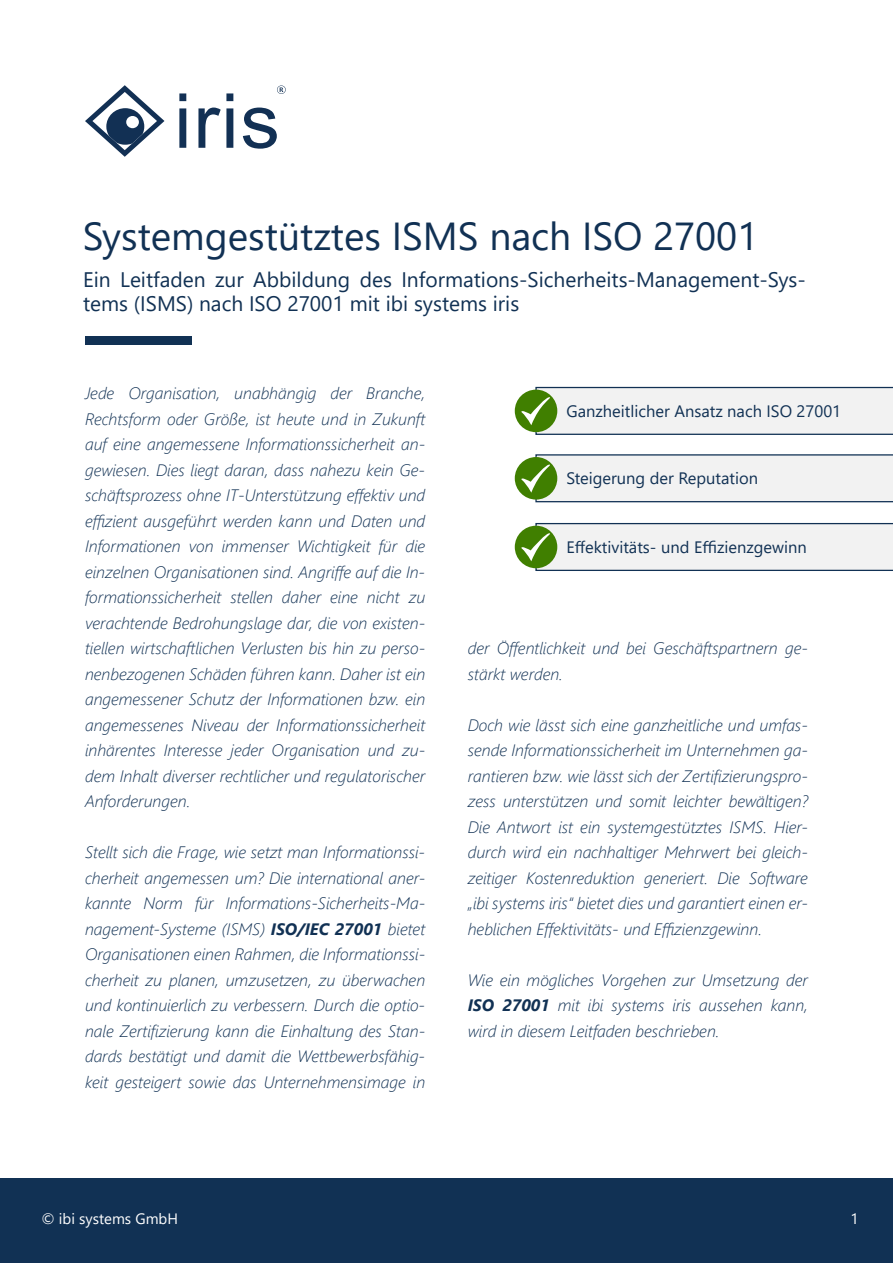
<style>
.page{position:relative;width:893px;height:1263px;background:#fff}
.page>*{position:absolute;margin:0;border:0;box-sizing:border-box;transform-origin:0 0}
.t1{font:39px "Segoe UI";color:#113154}
.t2{font:21px "Segoe UI";color:#113154}
.t3{font:italic 300 16.5px "Segoe UI";color:#113154}
.t4{font:16.5px "Segoe UI";color:#113154}
.t5{font:italic 700 16.5px "Segoe UI";color:#113154}
.t6{font:15px "Segoe UI";color:#fff}
.s1{font-weight:700}
</style>
<div class="page">
<div style="left:0;top:1178px;width:893px;height:85px;background:#113154"></div>
<svg style="left:85px;top:85px;width:79px;height:72px"></svg>
<svg style="left:277px;top:85px;width:9px;height:9px"></svg>
<svg style="left:179px;top:93px;width:7px;height:55px"></svg>
<svg style="left:198px;top:93px;width:35px;height:55px"></svg>
<svg style="left:243px;top:108px;width:34px;height:41px"></svg>
<div style="left:85px;top:336px;width:106px;height:8px;background:#113154"></div>
<div style="left:515px;top:390px;width:42px;height:42px;background:#407f00;border-radius:50%"></div>
<svg style="left:521px;top:387px;width:372px;height:48px"></svg>
<div style="left:515px;top:457px;width:42px;height:43px;background:#407f00;border-radius:50%"></div>
<svg style="left:521px;top:454px;width:372px;height:48px"></svg>
<div style="left:515px;top:526px;width:42px;height:42px;background:#407f00;border-radius:50%"></div>
<svg style="left:521px;top:523px;width:372px;height:48px"></svg>
<p class="t1" style="left:83px;top:221px;width:677px">Systemgestütztes ISMS nach ISO 27001</p>
<p class="t2" style="left:83px;top:272px;width:724px">Ein Leitfaden zur Abbildung des Informations-Sicherheits-Management-Sys-</p>
<p class="t2" style="left:83px;top:296px;width:438px">tems (ISMS) nach ISO 27001 mit ibi systems iris</p>
<p class="t3" style="left:85px;top:387px;width:342px">Jede Organisation, unabhängig der Branche,</p>
<p class="t3" style="left:85px;top:413px;width:342px">Rechtsform oder Größe, ist heute und in Zukunft</p>
<p class="t3" style="left:85px;top:438px;width:342px">auf eine angemessene Informationssicherheit an-</p>
<p class="t3" style="left:85px;top:464px;width:342px">gewiesen. Dies liegt daran, dass nahezu kein Ge-</p>
<p class="t3" style="left:85px;top:489px;width:342px">schäftsprozess ohne IT-Unterstützung effektiv und</p>
<p class="t3" style="left:85px;top:515px;width:342px">effizient ausgeführt werden kann und Daten und</p>
<p class="t3" style="left:85px;top:540px;width:342px">Informationen von immenser Wichtigkeit für die</p>
<p class="t3" style="left:85px;top:566px;width:342px">einzelnen Organisationen sind. Angriffe auf die In-</p>
<p class="t3" style="left:85px;top:591px;width:342px">formationssicherheit stellen daher eine nicht zu</p>
<p class="t3" style="left:85px;top:617px;width:342px">verachtende Bedrohungslage dar, die von existen-</p>
<p class="t3" style="left:85px;top:642px;width:342px">tiellen wirtschaftlichen Verlusten bis hin zu perso-</p>
<p class="t3" style="left:85px;top:668px;width:342px">nenbezogenen Schäden führen kann. Daher ist ein</p>
<p class="t3" style="left:85px;top:693px;width:342px">angemessener Schutz der Informationen bzw. ein</p>
<p class="t3" style="left:85px;top:719px;width:342px">angemessenes Niveau der Informationssicherheit</p>
<p class="t3" style="left:85px;top:744px;width:342px">inhärentes Interesse jeder Organisation und zu-</p>
<p class="t3" style="left:85px;top:770px;width:342px">dem Inhalt diverser rechtlicher und regulatorischer</p>
<p class="t3" style="left:85px;top:795px;width:107px">Anforderungen.</p>
<p class="t3" style="left:85px;top:846px;width:342px">Stellt sich die Frage, wie setzt man Informationssi-</p>
<p class="t3" style="left:85px;top:872px;width:342px">cherheit angemessen um? Die international aner-</p>
<p class="t3" style="left:85px;top:897px;width:342px">kannte Norm für Informations-Sicherheits-Ma-</p>
<p class="t3" style="left:85px;top:923px;width:342px">nagement-Systeme (ISMS) <span class="s1">ISO/IEC 27001</span> bietet</p>
<p class="t3" style="left:85px;top:948px;width:342px">Organisationen einen Rahmen, die Informationssi-</p>
<p class="t3" style="left:85px;top:974px;width:342px">cherheit zu planen, umzusetzen, zu überwachen</p>
<p class="t3" style="left:85px;top:999px;width:342px">und kontinuierlich zu verbessern. Durch die optio-</p>
<p class="t3" style="left:85px;top:1025px;width:342px">nale Zertifizierung kann die Einhaltung des Stan-</p>
<p class="t3" style="left:85px;top:1050px;width:342px">dards bestätigt und damit die Wettbewerbsfähig-</p>
<p class="t3" style="left:85px;top:1076px;width:342px">keit gesteigert sowie das Unternehmensimage in</p>
<p class="t4" style="left:566px;top:405px;width:276px">Ganzheitlicher Ansatz nach ISO 27001</p>
<p class="t4" style="left:566px;top:472px;width:193px">Steigerung der Reputation</p>
<p class="t4" style="left:566px;top:541px;width:242px">Effektivitäts- und Effizienzgewinn</p>
<p class="t3" style="left:468px;top:642px;width:342px">der Öffentlichkeit und bei Geschäftspartnern ge-</p>
<p class="t3" style="left:468px;top:668px;width:97px">stärkt werden.</p>
<p class="t3" style="left:468px;top:719px;width:342px">Doch wie lässt sich eine ganzheitliche und umfas-</p>
<p class="t3" style="left:468px;top:744px;width:342px">sende Informationssicherheit im Unternehmen ga-</p>
<p class="t3" style="left:468px;top:770px;width:342px">rantieren bzw. wie lässt sich der Zertifizierungspro-</p>
<p class="t3" style="left:468px;top:795px;width:342px">zess unterstützen und somit leichter bewältigen?</p>
<p class="t3" style="left:468px;top:821px;width:342px">Die Antwort ist ein systemgestütztes ISMS. Hier-</p>
<p class="t3" style="left:468px;top:846px;width:342px">durch wird ein nachhaltiger Mehrwert bei gleich-</p>
<p class="t3" style="left:468px;top:872px;width:342px">zeitiger Kostenreduktion generiert. Die Software</p>
<p class="t3" style="left:468px;top:897px;width:342px">„ibi systems iris“ bietet dies und garantiert einen er-</p>
<p class="t3" style="left:468px;top:923px;width:296px">heblichen Effektivitäts- und Effizienzgewinn.</p>
<p class="t3" style="left:468px;top:974px;width:342px">Wie ein mögliches Vorgehen zur Umsetzung der</p>
<p class="t5" style="left:468px;top:999px;width:84px">ISO 27001</p>
<p class="t3" style="left:558px;top:999px;width:252px">mit ibi systems iris aussehen kann,</p>
<p class="t3" style="left:468px;top:1025px;width:253px">wird in diesem Leitfaden beschrieben.</p>
<p class="t6" style="left:41px;top:1213px;width:138px">© ibi systems GmbH</p>
<p class="t6" style="left:850px;top:1213px;width:10px">1</p>
</div>
